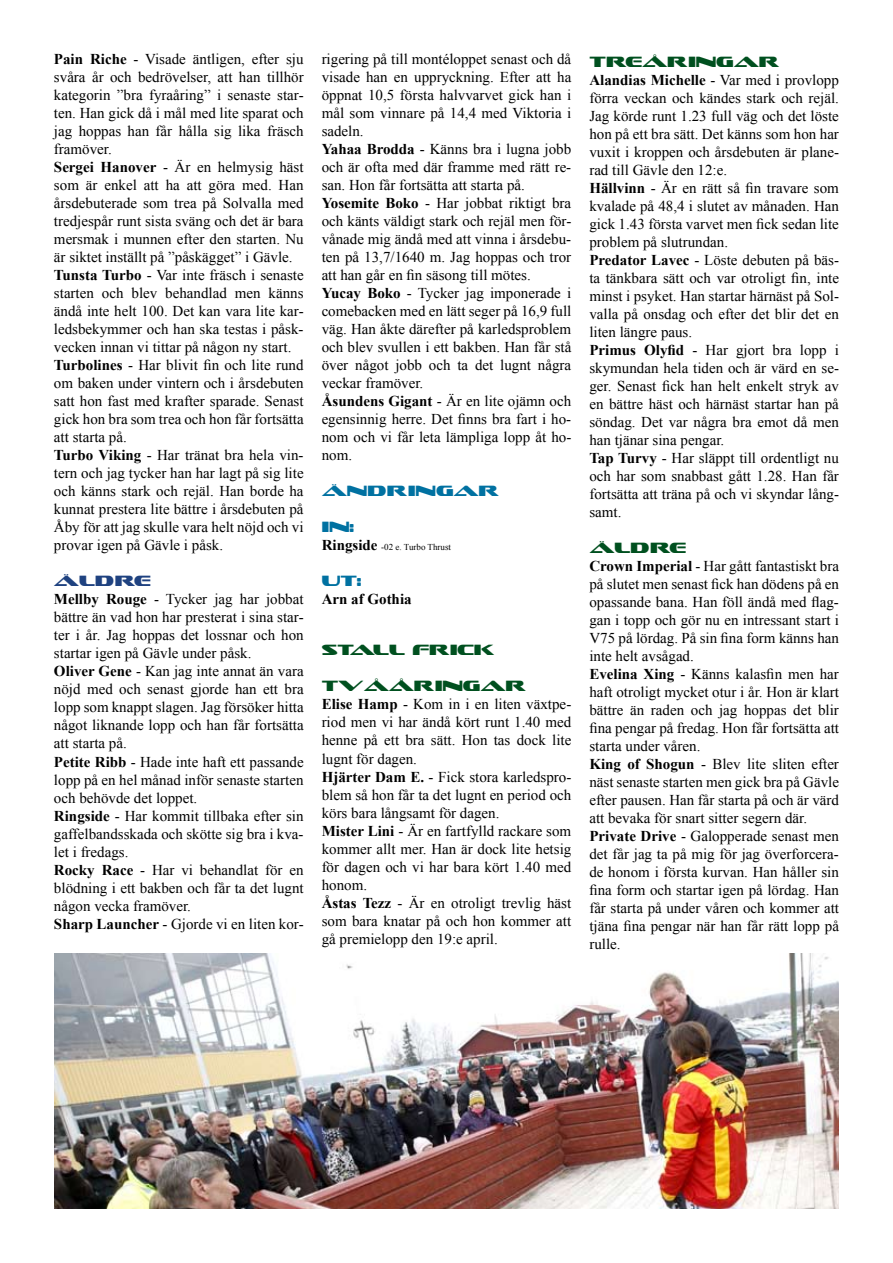
<style>
.page{position:relative;width:893px;height:1263px;background:#fff}
.page>*{position:absolute;margin:0;border:0;box-sizing:border-box;transform-origin:0 0}
.t1{font:15px/18px "Times New Roman";color:#000}
.t2{font:15px "Sofachrome";color:#00501f}
.t3{font:15px "Sofachrome";color:#0071a1}
.t4{font:700 15px "Times New Roman";color:#000}
.t5{font:15px "Sofachrome";color:#1f4280}
.t6{font:9px "Times New Roman";color:#000}
.s1{font-weight:700}
.s2{font-weight:700;font-size:15px}
</style>
<div class="page">
<img style="left:54px;top:954px;width:785px;height:255px">
<p class="t1" style="left:54px;top:50px;width:251px"><span class="s1">Pain Riche</span> - Visade äntligen, efter sju svåra år och bedrövelser, att han tillhör kategorin ”bra fyraåring” i senaste star&shy;ten. Han gick då i mål med lite sparat och jag hoppas han får hålla sig lika fräsch framöver.<br><span class="s1">Sergei Hanover</span> - Är en helmysig häst som är enkel att ha att göra med. Han årsdebuterade som trea på Solvalla med tredjespår runt sista sväng och det är bara mersmak i munnen efter den starten. Nu är siktet inställt på ”påskägget” i Gävle.<br><span class="s1">Tunsta Turbo</span> - Var inte fräsch i senaste starten och blev behandlad men känns ändå inte helt 100. Det kan vara lite kar&shy;ledsbekymmer och han ska testas i påsk&shy;vecken innan vi tittar på någon ny start.<br><span class="s1">Turbolines</span> - Har blivit fin och lite rund om baken under vintern och i årsdebuten satt hon fast med krafter sparade. Senast gick hon bra som trea och hon får fortsätta att starta på.<br><span class="s1">Turbo Viking</span> - Har tränat bra hela vin&shy;tern och jag tycker han har lagt på sig lite och känns stark och rejäl. Han borde ha kunnat prestera lite bättre i årsdebuten på Åby för att jag skulle vara helt nöjd och vi provar igen på Gävle i påsk.</p>
<p class="t5" style="left:54px;top:574px;width:98px">ÄLDRE</p>
<p class="t1" style="left:54px;top:590px;width:251px"><span class="s1">Mellby Rouge</span> - Tycker jag har jobbat bättre än vad hon har presterat i sina star&shy;ter i år. Jag hoppas det lossnar och hon startar igen på Gävle under påsk.<br><span class="s1">Oliver Gene</span> - Kan jag inte annat än vara nöjd med och senast gjorde han ett bra lopp som knappt slagen. Jag försöker hitta något liknande lopp och han får fortsätta att starta på.<br><span class="s1">Petite Ribb</span> - Hade inte haft ett passande lopp på en hel månad inför senaste starten och behövde det loppet.<br><span class="s1">Ringside</span> - Har kommit tillbaka efter sin gaffelbandsskada och skötte sig bra i kva&shy;let i fredags.<br><span class="s1">Rocky Race</span> - Har vi behandlat för en blödning i ett bakben och får ta det lugnt någon vecka framöver.<br><span class="s1">Sharp Launcher</span> - Gjorde vi en liten kor-</p>
<p class="t1" style="left:322px;top:50px;width:251px">rigering på till montéloppet senast och då visade han en uppryckning. Efter att ha öppnat 10,5 första halvvarvet gick han i mål som vinnare på 14,4 med Viktoria i sadeln.<br><span class="s1">Yahaa Brodda</span> - Känns bra i lugna jobb och är ofta med där framme med rätt re&shy;san. Hon får fortsätta att starta på.<br><span class="s1">Yosemite Boko</span> - Har jobbat riktigt bra och känts väldigt stark och rejäl men för&shy;vånade mig ändå med att vinna i årsdebu&shy;ten på 13,7/1640 m. Jag hoppas och tror att han går en fin säsong till mötes.<br><span class="s1">Yucay Boko</span> - Tycker jag imponerade i comebacken med en lätt seger på 16,9 full väg. Han åkte därefter på karledsproblem och blev svullen i ett bakben. Han får stå över något jobb och ta det lugnt några veckar framöver.<br><span class="s1">Åsundens Gigant</span> - Är en lite ojämn och egensinnig herre. Det finns bra fart i ho&shy;nom och vi får leta lämpliga lopp åt ho&shy;nom.</p>
<p class="t3" style="left:322px;top:484px;width:178px">ÄNDRINGAR</p>
<p class="t3" style="left:322px;top:520px;width:34px">IN:</p>
<p class="t6" style="left:322px;top:541px;width:131px"><span class="s2">Ringside</span> -02 e. Turbo Thrust</p>
<p class="t3" style="left:322px;top:574px;width:42px">UT:</p>
<p class="t4" style="left:322px;top:589px;width:91px">Arn af Gothia</p>
<p class="t2" style="left:322px;top:643px;width:174px">STALL FRICK</p>
<p class="t2" style="left:322px;top:679px;width:205px">TVÅÅRINGAR</p>
<p class="t1" style="left:322px;top:695px;width:251px"><span class="s1">Elise Hamp</span> - Kom in i en liten växtpe&shy;riod men vi har ändå kört runt 1.40 med henne på ett bra sätt. Hon tas dock lite lugnt för dagen.<br><span class="s1">Hjärter Dam E.</span> - Fick stora karledspro&shy;blem så hon får ta det lugnt en period och körs bara långsamt för dagen.<br><span class="s1">Mister Lini</span> - Är en fartfylld rackare som kommer allt mer. Han är dock lite hetsig för dagen och vi har bara kört 1.40 med honom.<br><span class="s1">Åstas Tezz</span> - Är en otroligt trevlig häst som bara knatar på och hon kommer att gå premielopp den 19:e april.</p>
<p class="t2" style="left:589px;top:54px;width:191px">TREÅRINGAR</p>
<p class="t1" style="left:589px;top:70px;width:251px"><span class="s1">Alandias Michelle</span> - Var med i provlopp förra veckan och kändes stark och rejäl.<br>Jag körde runt 1.23 full väg och det löste hon på ett bra sätt. Det känns som hon har vuxit i kroppen och årsdebuten är plane&shy;rad till Gävle den 12:e.<br><span class="s1">Hällvinn</span> - Är en rätt så fin travare som kvalade på 48,4 i slutet av månaden. Han gick 1.43 första varvet men fick sedan lite problem på slutrundan.<br><span class="s1">Predator Lavec</span> - Löste debuten på bäs&shy;ta tänkbara sätt och var otroligt fin, inte minst i psyket. Han startar härnäst på Sol&shy;valla på onsdag och efter det blir det en liten längre paus.<br><span class="s1">Primus Olyfid</span> - Har gjort bra lopp i skymundan hela tiden och är värd en se&shy;ger. Senast fick han helt enkelt stryk av en bättre häst och härnäst startar han på söndag. Det var några bra emot då men han tjänar sina pengar.<br><span class="s1">Tap Turvy</span> - Har släppt till ordentligt nu och har som snabbast gått 1.28. Han får fortsätta att träna på och vi skyndar lång&shy;samt.</p>
<p class="t2" style="left:589px;top:540px;width:98px">ÄLDRE</p>
<p class="t1" style="left:589px;top:556px;width:251px"><span class="s1">Crown Imperial</span> - Har gått fantastiskt bra på slutet men senast fick han dödens på en opassande bana. Han föll ändå med flag&shy;gan i topp och gör nu en intressant start i V75 på lördag. På sin fina form känns han inte helt avsågad.<br><span class="s1">Evelina Xing</span> - Känns kalasfin men har haft otroligt mycket otur i år. Hon är klart bättre än raden och jag hoppas det blir fina pengar på fredag. Hon får fortsätta att starta under våren.<br><span class="s1">King of Shogun</span> - Blev lite sliten efter näst senaste starten men gick bra på Gävle efter pausen. Han får starta på och är värd att bevaka för snart sitter segern där.<br><span class="s1">Private Drive</span> - Galopperade senast men det får jag ta på mig för jag överforcera&shy;de honom i första kurvan. Han håller sin fina form och startar igen på lördag. Han får starta på under våren och kommer att tjäna fina pengar när han får rätt lopp på rulle.</p>
</div>
